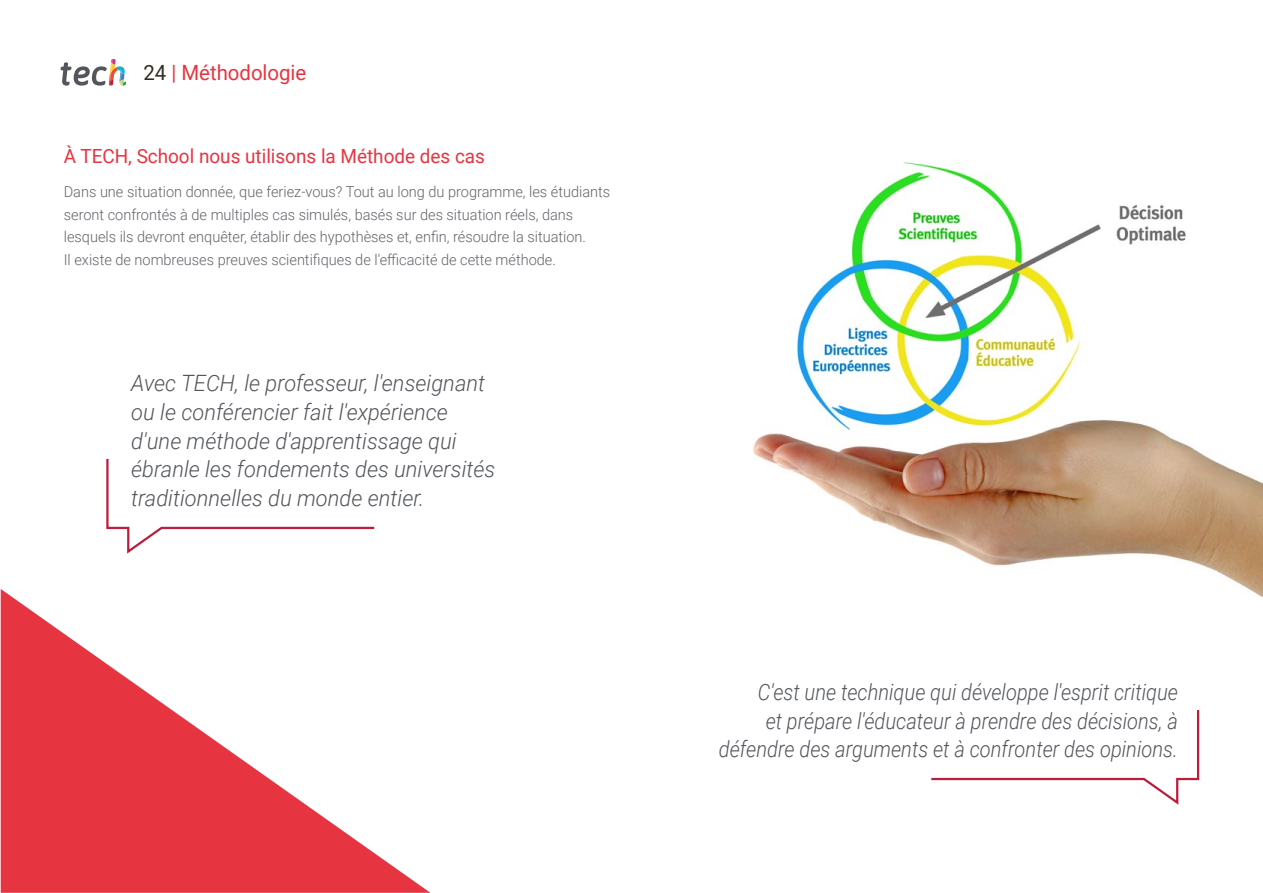
<style>
.page{position:relative;width:1263px;height:893px;background:#fff}
.page>*{position:absolute;margin:0;border:0;box-sizing:border-box;transform-origin:0 0}
.t1{font:italic 300 22.5px/28.5px "Roboto";color:#52555b}
.t2{font:italic 300 22.5px/28.5px "Roboto";color:#52555b;text-align:right;scale:.89 1}
.t3{font:21px "Roboto";color:#e73441}
.t4{font:19.5px "Roboto";color:#e73441}
.t5{font:300 15px/22.5px "Roboto";color:#61646a}
.s1{color:#312e20}
</style>
<div class="page">
<img style="left:753px;top:162px;width:510px;height:436px">
<svg style="left:61px;top:59px;width:65px;height:27px"></svg>
<svg style="left:1px;top:589px;width:429px;height:304px"></svg>
<svg style="left:106px;top:459px;width:269px;height:95px"></svg>
<svg style="left:931px;top:710px;width:269px;height:95px"></svg>
<h2 class="t3" style="left:144px;top:57px;width:164px"><span class="s1">24</span> | Méthodologie</h2>
<h3 class="t4" style="left:64px;top:143px;width:423px">À TECH, School nous utilisons la Méthode des cas</h3>
<p class="t5" style="left:64px;top:180px;width:548px">Dans une situation donnée, que feriez-vous? Tout au long du programme, les étudiants seront confrontés à de multiples cas simulés, basés sur des situation réels, dans lesquels ils devront enquêter, établir des hypothèses et, enfin, résoudre la situation.<br>Il existe de nombreuses preuves scientifiques de l'efficacité de cette méthode.</p>
<h1 class="t1" style="left:131px;top:368px;width:366px">Avec TECH, le professeur, l'enseignant ou le conférencier fait l'expérience d'une méthode d'apprentissage qui ébranle les fondements des universités traditionnelles du monde entier.</h1>
<h1 class="t2" style="left:719px;top:677px;width:517px">C'est une technique qui développe l'esprit critique<br>et prépare l'éducateur à prendre des décisions, à défendre des arguments et à confronter des opinions.</h1>
</div>
